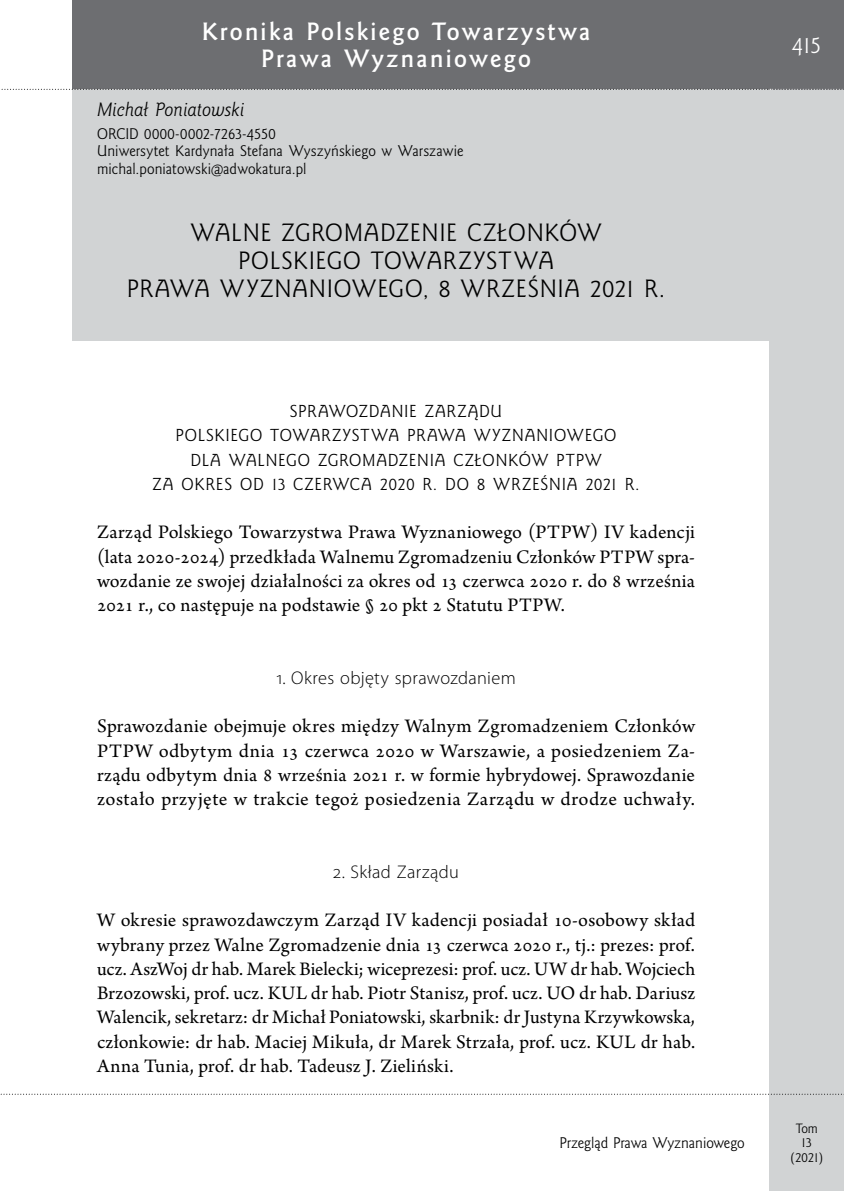
<style>
.page{position:relative;width:844px;height:1191px;background:#fff}
.page>*{position:absolute;margin:0;border:0;box-sizing:border-box;transform-origin:0 0}
.t1{font:22.75px/28px "Goldy EFN";letter-spacing:.03em;color:#000;text-align:center}
.t2{font:700 22.75px/27.3px "Goldy EFN";letter-spacing:.1em;color:#fff;text-align:center}
.t3{font:21px "Goldy EFN";color:#fff}
.t4{font:20.12px/24.3px "Arno Pro";letter-spacing:.015em;color:#000;text-align:justify}
.t5{font:300 18.38px "Myriad Pro";letter-spacing:.02em;color:#000}
.t6{font:italic 17.5px "Goldy EFN";letter-spacing:-.005em;color:#000}
.t7{font:15.75px/24.3px "Goldy EFN";letter-spacing:.045em;color:#000;text-align:center}
.t8{font:14px/17.5px "Goldy EFN";color:#000}
.t9{font:12.25px/14.7px "Goldy EFN";color:#000;text-align:center}
</style>
<div class="page">
<div style="left:769px;top:0;width:74px;height:1191px;background:#d1d3d4"></div>
<svg style="left:1px;top:1093px;width:843px;height:1px"></svg>
<div style="left:73px;top:0;width:770px;height:89px;background:#6d6e71"></div>
<div style="left:73px;top:89px;width:770px;height:251px;background:#d1d3d4"></div>
<svg style="left:1px;top:89px;width:843px;height:1px"></svg>
<p class="t2" style="left:202px;top:18px;width:390px">Kronika Polskiego Towarzystwa<br>Prawa Wyznaniowego</p>
<p class="t6" style="left:97px;top:99px;width:149px">Michał Poniatowski</p>
<p class="t8" style="left:97px;top:125px;width:368px">ORCID 0000-0002-7263-4550<br>Uniwersytet Kardynała Stefana Wyszyńskiego w Warszawie michal.poniatowski@adwokatura.pl</p>
<p class="t1" style="left:127px;top:220px;width:540px">WALNE ZGROMADZENIE CZŁONKÓW<br>POLSKIEGO TOWARZYSTWA<br>PRAWA WYZNANIOWEGO, 8 WRZEŚNIA 2021 R.</p>
<p class="t7" style="left:152px;top:399px;width:488px">SPRAWOZDANIE ZARZĄDU<br>POLSKIEGO TOWARZYSTWA PRAWA WYZNANIOWEGO<br>DLA WALNEGO ZGROMADZENIA CZŁONKÓW PTPW<br>ZA OKRES OD 13 CZERWCA 2020 R. DO 8 WRZEŚNIA 2021 R.</p>
<p class="t4" style="left:97px;top:521px;width:599px">Zarząd Polskiego Towarzystwa Prawa Wyznaniowego (PTPW) IV kadencji (lata 2020-2024) przedkłada Walnemu Zgromadzeniu Członków PTPW spra&shy;wozdanie ze swojej działalności za okres od 13 czerwca 2020 r. do 8 września 2021 r., co następuje na podstawie § 20 pkt 2 Statutu PTPW.</p>
<p class="t5" style="left:276px;top:666px;width:241px">1. Okres objęty sprawozdaniem</p>
<p class="t4" style="left:97px;top:715px;width:599px">Sprawozdanie obejmuje okres między Walnym Zgromadzeniem Członków PTPW odbytym dnia 13 czerwca 2020 w Warszawie, a posiedzeniem Za&shy;rządu odbytym dnia 8 września 2021 r. w formie hybrydowej. Sprawozdanie zostało przyjęte w trakcie tegoż posiedzenia Zarządu w drodze uchwały.</p>
<p class="t5" style="left:333px;top:860px;width:127px">2. Skład Zarządu</p>
<p class="t4" style="left:97px;top:909px;width:599px">W okresie sprawozdawczym Zarząd IV kadencji posiadał 10-osobowy skład wybrany przez Walne Zgromadzenie dnia 13 czerwca 2020 r., tj.: prezes: prof. ucz. AszWoj dr hab. Marek Bielecki; wiceprezesi: prof. ucz. UW dr hab. Wojciech Brzozowski, prof. ucz. KUL dr hab. Piotr Stanisz, prof. ucz. UO dr hab. Dariusz Walencik, sekretarz: dr Michał Poniatowski, skarbnik: dr Justyna Krzywkowska, członkowie: dr hab. Maciej Mikuła, dr Marek Strzała, prof. ucz. KUL dr hab.<br>Anna Tunia, prof. dr hab. Tadeusz J. Zieliński.</p>
<p class="t8" style="left:559px;top:1134px;width:186px">Przegląd Prawa Wyznaniowego</p>
<p class="t3" style="left:792px;top:33px;width:31px">415</p>
<p class="t9" style="left:790px;top:1121px;width:34px">Tom<br>13 (2021)</p>
</div>
